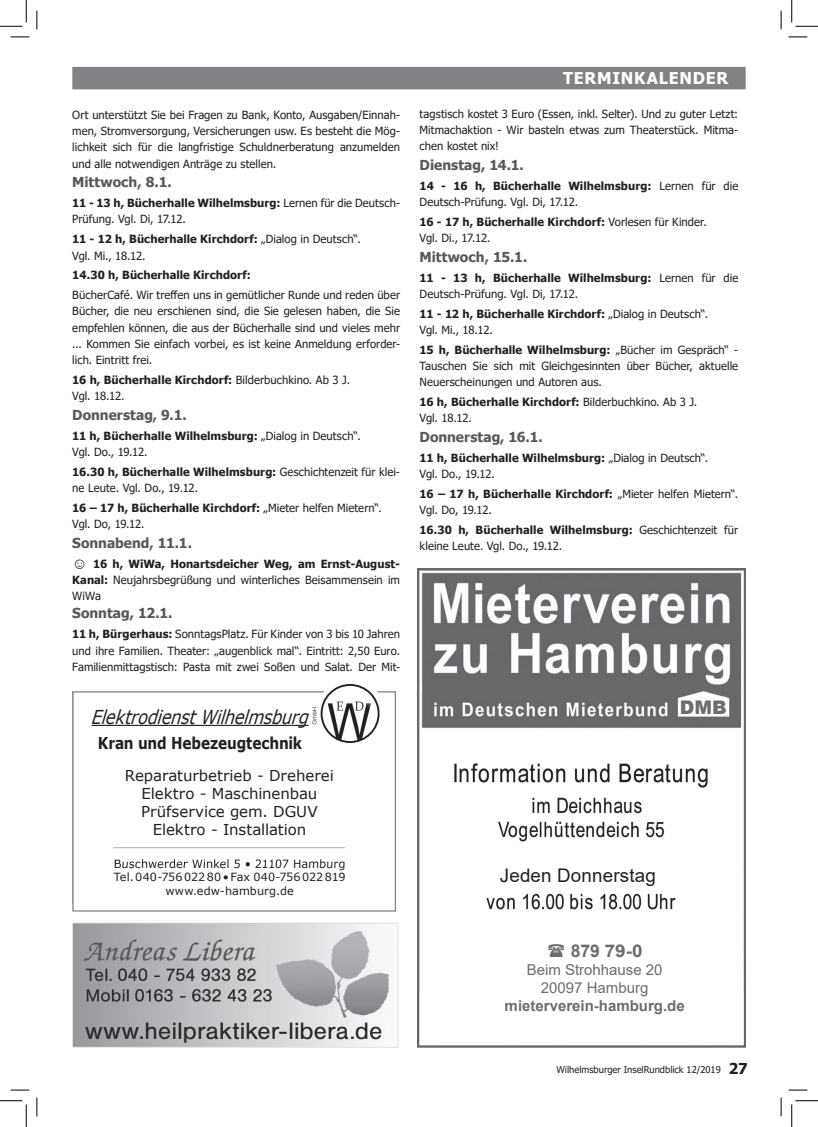
<style>
.page{position:relative;width:818px;height:1127px;background:#fff}
.page>*{position:absolute;margin:0;border:0;box-sizing:border-box;transform-origin:0 0}
.t1{font:italic 19.12px "Verdana";letter-spacing:-.01em;color:#231f20;scale:.85 1}
.t2{font:18.75px "Arial";letter-spacing:.01em;color:#231f20}
.t3{font:900 18.75px "Arial";color:#6c6d70}
.t4{font:700 17.5px "Arial";color:#6c6d70}
.t5{font:700 16.38px "Verdana";letter-spacing:-.015em;color:#231f20;scale:.84 1}
.t6{font:700 16.25px "Tahoma";letter-spacing:.045em;color:#fff}
.t7{font:15px/18px "Verdana";letter-spacing:-.005em;color:#231f20;text-align:center}
.t8{font:15px/18px "Arial";color:#6c6d70;text-align:center}
.t9{font:700 15px "Arial";color:#6c6d70}
.t10{font:700 15px "Tahoma";color:#231f20}
.t11{font:700 13.75px "Tahoma";color:#57585a}
.t12{font:11.25px/16.2px "Tahoma";letter-spacing:.005em;color:#231f20}
.t13{font:11.25px/13.5px "Verdana";color:#231f20;text-align:center}
.t14{font:700 11.25px "Tahoma";letter-spacing:.005em;color:#231f20}
.t15{font:9.38px "Tahoma";color:#231f20}
.s1{font-weight:700}
.s2{font-size:15px}
</style>
<div class="page">
<div style="left:72px;top:67px;width:674px;height:22px;background:#808285"></div>
<img style="left:418px;top:569px;width:328px;height:478px">
<div style="left:493px;top:943px;width:203px;height:94px;background:#fff"></div>
<div style="left:500px;top:860px;width:229px;height:30px;background:#fff"></div>
<svg style="left:72px;top:923px;width:326px;height:124px;background:#b2b3b6"></svg>
<img style="left:74px;top:922px;width:324px;height:5px">
<div style="left:72px;top:691px;width:324px;height:220px;border:1px solid #808285"></div>
<svg style="left:315px;top:682px;width:72px;height:67px"></svg>
<div style="left:314px;top:681px;width:74px;height:69px;border:2px solid #fff;border-radius:50%"></div>
<img style="left:312px;top:698px;width:60px;height:42px">
<hr style="left:92px;top:724px;width:217px;height:1px;background:#231f20">
<div style="left:321px;top:683px;width:59px;height:59px;border:2px solid #231f20;border-radius:50%"></div>
<img style="left:116px;top:859px;width:228px;height:4px">
<hr style="left:113px;top:846px;width:232px;height:2px;background:#bcbdc0">
<svg style="left:11px;top:36px;width:18px;height:2px"></svg>
<svg style="left:788px;top:36px;width:19px;height:2px"></svg>
<svg style="left:11px;top:1089px;width:18px;height:1px"></svg>
<svg style="left:788px;top:1089px;width:19px;height:1px"></svg>
<svg style="left:36px;top:11px;width:2px;height:18px"></svg>
<svg style="left:36px;top:1097px;width:2px;height:18px"></svg>
<svg style="left:780px;top:11px;width:2px;height:18px"></svg>
<svg style="left:780px;top:1097px;width:2px;height:18px"></svg>
<svg style="left:0;top:0;width:27px;height:27px"></svg>
<svg style="left:0;top:1100px;width:27px;height:26px"></svg>
<svg style="left:791px;top:0;width:27px;height:27px"></svg>
<svg style="left:791px;top:1100px;width:27px;height:26px"></svg>
<p class="t12" style="left:72px;top:107px;width:329px;text-align:justify">Ort unterstützt Sie bei Fragen zu Bank, Konto, Ausgaben/Einnah&shy;men, Stromversorgung, Versicherungen usw. Es besteht die Mög&shy;lichkeit sich für die langfristige Schuldnerberatung anzumelden und alle notwendigen Anträge zu stellen.</p>
<p class="t11" style="left:72px;top:173px;width:101px">Mittwoch, 8.1.</p>
<p class="t12" style="left:72px;top:195px;width:329px"><span class="s1">11 - 13 h, Bücherhalle Wilhelmsburg:</span> Lernen für die Deutsch-<br>Prüfung. Vgl. Di, 17.12.</p>
<p class="t12" style="left:72px;top:231px;width:290px"><span class="s1">11 - 12 h, Bücherhalle Kirchdorf:</span> „Dialog in Deutsch“.<br>Vgl. Mi., 18.12.</p>
<p class="t14" style="left:72px;top:267px;width:180px">14.30 h, Bücherhalle Kirchdorf:</p>
<p class="t12" style="left:72px;top:287px;width:329px;text-align:justify">BücherCafé. Wir treffen uns in gemütlicher Runde und reden über Bücher, die neu erschienen sind, die Sie gelesen haben, die Sie empfehlen können, die aus der Bücherhalle sind und vieles mehr ... Kommen Sie einfach vorbei, es ist keine Anmeldung erforder&shy;lich. Eintritt frei.</p>
<p class="t12" style="left:72px;top:372px;width:279px"><span class="s1">16 h, Bücherhalle Kirchdorf:</span> Bilderbuchkino. Ab 3 J.<br>Vgl. 18.12.</p>
<p class="t11" style="left:72px;top:405px;width:116px">Donnerstag, 9.1.</p>
<p class="t12" style="left:72px;top:428px;width:290px"><span class="s1">11 h, Bücherhalle Wilhelmsburg:</span> „Dialog in Deutsch“.<br>Vgl. Do., 19.12.</p>
<p class="t12" style="left:72px;top:464px;width:329px"><span class="s1">16.30 h, Bücherhalle Wilhelmsburg:</span> Geschichtenzeit für klei&shy;ne Leute. Vgl. Do., 19.12.</p>
<p class="t12" style="left:72px;top:500px;width:311px"><span class="s1">16 – 17 h, Bücherhalle Kirchdorf:</span> „Mieter helfen Mietern“.<br>Vgl. Do, 19.12.</p>
<p class="t11" style="left:72px;top:533px;width:121px">Sonnabend, 11.1.</p>
<p class="t12" style="left:72px;top:556px;width:329px;text-align:justify"><span class="s2">☺</span> <span class="s1">16 h, WiWa, Honartsdeicher Weg, am Ernst-August-Kanal:</span> Neujahrsbegrüßung und winterliches Beisammensein im WiWa</p>
<p class="t11" style="left:72px;top:603px;width:102px">Sonntag, 12.1.</p>
<p class="t12" style="left:72px;top:626px;width:329px;text-align:justify"><span class="s1">11 h, Bürgerhaus:</span> SonntagsPlatz. Für Kinder von 3 bis 10 Jahren und ihre Familien. Theater: „augenblick mal“. Eintritt: 2,50 Euro.<br>Familienmittagstisch: Pasta mit zwei Soßen und Salat. Der Mit-</p>
<h1 class="t1" style="left:92px;top:703px;width:260px">Elektrodienst Wilhelmsburg</h1>
<h3 class="t5" style="left:98px;top:731px;width:245px">Kran und Hebezeugtechnik</h3>
<h3 class="t7" style="left:125px;top:766px;width:210px">Reparaturbetrieb - Dreherei<br>Elektro - Maschinenbau<br>Prüfservice gem. DGUV<br>Elektro - Installation</h3>
<p class="t13" style="left:114px;top:856px;width:233px">Buschwerder Winkel 5 • 21107 Hamburg<br>Tel. 040-756 022 80 • Fax 040-756 022 819 www.edw-hamburg.de</p>
<h3 class="t6" style="left:563px;top:67px;width:167px">TERMINKALENDER</h3>
<p class="t12" style="left:420px;top:106px;width:320px;text-align:justify">tagstisch kostet 3 Euro (Essen, inkl. Selter). Und zu guter Letzt:<br>Mitmachaktion - Wir basteln etwas zum Theaterstück. Mitma&shy;chen kostet nix!</p>
<p class="t11" style="left:420px;top:155px;width:106px">Dienstag, 14.1.</p>
<p class="t12" style="left:420px;top:178px;width:320px"><span class="s1">14 - 16 h, Bücherhalle Wilhelmsburg:</span> Lernen für die<br>Deutsch-Prüfung. Vgl. Di, 17.12.</p>
<p class="t12" style="left:420px;top:214px;width:289px"><span class="s1">16 - 17 h, Bücherhalle Kirchdorf:</span> Vorlesen für Kinder.<br>Vgl. Di., 17.12.</p>
<p class="t11" style="left:420px;top:247px;width:109px">Mittwoch, 15.1.</p>
<p class="t12" style="left:420px;top:270px;width:320px"><span class="s1">11 - 13 h, Bücherhalle Wilhelmsburg:</span> Lernen für die<br>Deutsch-Prüfung. Vgl. Di, 17.12.</p>
<p class="t12" style="left:420px;top:306px;width:290px"><span class="s1">11 - 12 h, Bücherhalle Kirchdorf:</span> „Dialog in Deutsch“.<br>Vgl. Mi., 18.12.</p>
<p class="t12" style="left:420px;top:342px;width:320px;text-align:justify"><span class="s1">15 h, Bücherhalle Wilhelmsburg:</span> „Bücher im Gespräch“ - Tauschen Sie sich mit Gleichgesinnten über Bücher, aktuelle Neuerscheinungen und Autoren aus.</p>
<p class="t12" style="left:420px;top:394px;width:279px"><span class="s1">16 h, Bücherhalle Kirchdorf:</span> Bilderbuchkino. Ab 3 J.<br>Vgl. 18.12.</p>
<p class="t11" style="left:420px;top:427px;width:125px">Donnerstag, 16.1.</p>
<p class="t12" style="left:420px;top:450px;width:290px"><span class="s1">11 h, Bücherhalle Wilhelmsburg:</span> „Dialog in Deutsch“.<br>Vgl. Do., 19.12.</p>
<p class="t12" style="left:420px;top:486px;width:320px"><span class="s1">16 – 17 h, Bücherhalle Kirchdorf:</span> „Mieter helfen Mietern“.<br>Vgl. Do, 19.12.</p>
<p class="t12" style="left:420px;top:522px;width:320px"><span class="s1">16.30 h, Bücherhalle Wilhelmsburg:</span> Geschichtenzeit für kleine Leute. Vgl. Do., 19.12.</p>
<h2 class="t3" style="left:680px;top:693px;width:48px">DMB</h2>
<h2 class="t2" style="left:500px;top:862px;width:158px">Jeden Donnerstag</h2>
<h3 class="t4" style="left:571px;top:938px;width:73px">879 79-0</h3>
<h3 class="t8" style="left:527px;top:960px;width:137px">Beim Strohhause 20<br>20097 Hamburg</h3>
<h3 class="t9" style="left:505px;top:995px;width:182px">mieterverein-hamburg.de</h3>
<p class="t15" style="left:556px;top:1063px;width:166px">Wilhelmsburger InselRundblick 12/2019</p>
<h3 class="t10" style="left:729px;top:1057px;width:21px">27</h3>
</div>
